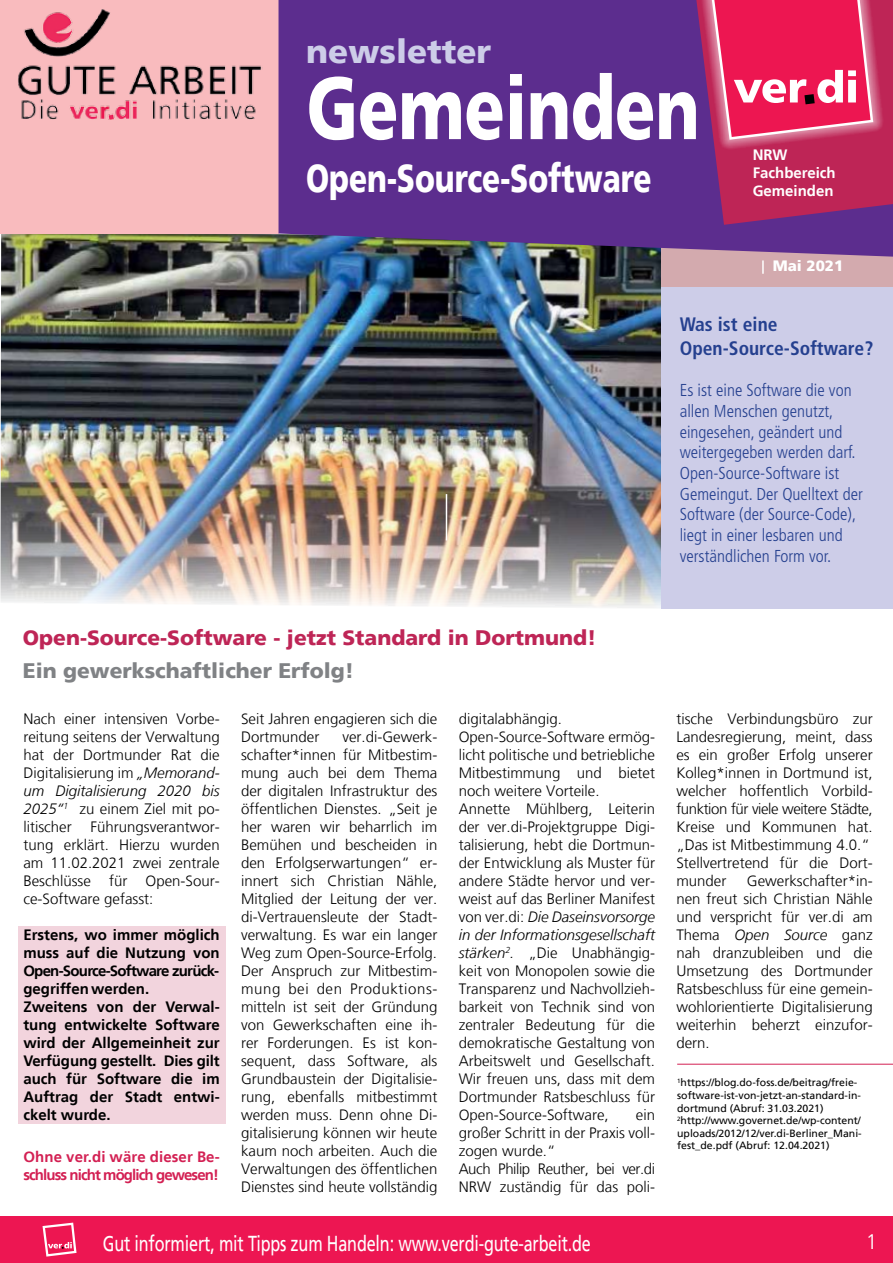
<style>
.page{position:relative;width:893px;height:1263px;background:#fff}
.page>*{position:absolute;margin:0;border:0;box-sizing:border-box;transform-origin:0 0}
.t1{font:900 88.2px "Frutiger";color:#fff;scale:.75 1}
.t2{font:900 39.6px "Frutiger";color:#fff;scale:.75 1}
.t3{font:900 33px "Frutiger";color:#cdcde8}
.t4{font:21.6px "Frutiger";letter-spacing:-.01em;color:#fff;scale:.75 1}
.t5{font:900 21px "Frutiger";color:#be2556}
.t6{font:900 21px "Frutiger";color:#808285}
.t7{font:300 21px "Frutiger";color:#fff}
.t8{font:700 condensed 19.5px/23.4px "Frutiger LT Pro";color:#25408f}
.t9{font:300 condensed 17.25px/20.7px "Frutiger LT Pro";color:#25408f}
.t10{font:300 15px/18px "Frutiger";color:#000;text-align:justify}
.t11{font:700 15px/18px "Frutiger";color:#000}
.t12{font:700 15px/18px "Frutiger";letter-spacing:-.06em;color:#d32053}
.t13{font:700 15px/18px "Frutiger";color:#fff}
.t14{font:900 15px "Frutiger";color:#fff}
.t15{font:10.5px/12.6px "Frutiger";color:#000}
.s1{font-style:italic}
</style>
<div class="page">
<img style="left:0;top:234px;width:664px;height:375px">
<div style="left:0;top:0;width:279px;height:234px;background:#f9bbbe"></div>
<img style="left:18px;top:9px;width:244px;height:110px">
<div style="left:661px;top:218px;width:232px;height:95px;background:#d3aaae"></div>
<div style="left:661px;top:287px;width:232px;height:321px;background:#cdcde8"></div>
<div style="left:279px;top:0;width:614px;height:257px;background:#5c2d8e"></div>
<svg style="left:696px;top:0;width:197px;height:225px"></svg>
<div style="left:0;top:1216px;width:893px;height:47px;background:#ed1652"></div>
<svg style="left:42px;top:1222px;width:35px;height:35px"></svg>
<svg style="left:762px;top:260px;width:2px;height:14px"></svg>
<hr style="left:446px;top:494px;width:1px;height:46px;background:#fff">
<div style="left:18px;top:926px;width:207px;height:198px;background:#f2d4dd"></div>
<hr style="left:677px;top:1064px;width:216px;height:1px;background:#d32053">
<h3 class="t3" style="left:306px;top:32px;width:187px">newsletter</h3>
<h1 class="t1" style="left:307px;top:55px;width:525px">Gemeinden</h1>
<h2 class="t2" style="left:306px;top:154px;width:462px">Open-Source-Software</h2>
<p class="t13" style="left:753px;top:146px;width:85px">NRW<br>Fachbereich<br>Gemeinden</p>
<p class="t14" style="left:773px;top:257px;width:72px">Mai 2021</p>
<h3 class="t8" style="left:680px;top:313px;width:195px">Was ist eine<br>Open-Source-Software?</h3>
<p class="t9" style="left:680px;top:380px;width:185px">Es ist eine Software die von allen Menschen genutzt, eingesehen, geändert und weitergegeben werden darf.<br>Open-Source-Software ist<br>Gemeingut. Der Quelltext der<br>Software (der Source-Code), liegt in einer lesbaren und verständlichen Form vor.</p>
<h3 class="t5" style="left:23px;top:625px;width:575px">Open-Source-Software - jetzt Standard in Dortmund!</h3>
<h3 class="t6" style="left:23px;top:658px;width:333px">Ein gewerkschaftlicher Erfolg!</h3>
<p class="t10" style="left:23px;top:709px;width:198px">Nach einer intensiven Vorbe&shy;reitung seitens der Verwaltung hat der Dortmunder Rat die Digitalisierung im <span class="s1">„Memorand&shy;um Digitalisierung 2020 bis 2025“</span><sup>1</sup> zu einem Ziel mit po&shy;litischer</p>
<p class="t10" style="left:23px;top:817px;width:198px;text-indent:67px">Führungsverantwor&shy;tung erklärt. Hierzu wurden am 11.02.2021 zwei zentrale Beschlüsse für Open-Sour&shy;ce-Software gefasst:</p>
<p class="t11" style="left:23px;top:925px;width:198px">Erstens, wo immer möglich muss auf die Nutzung von<br>Open-Source-Software zurück&shy;gegriffen werden.<br>Zweitens von der Verwal&shy;tung entwickelte Software wird der Allgemeinheit zur<br>Verfügung gestellt. Dies gilt auch für Software die im<br>Auftrag der Stadt entwi&shy;ckelt wurde.</p>
<p class="t12" style="left:23px;top:1147px;width:198px">Ohne ver.di wäre dieser Be&shy;schluss nicht möglich gewesen!</p>
<p class="t10" style="left:241px;top:709px;width:198px">Seit Jahren engagieren sich die<br>Dortmunder</p>
<p class="t10" style="left:241px;top:727px;width:198px;text-indent:101px">ver.di-Gewerk&shy;schafter*innen für Mitbestim&shy;mung auch bei dem Thema der digitalen Infrastruktur des öffentlichen Dienstes. „Seit je her waren wir beharrlich im Bemühen und bescheiden in den Erfolgserwartungen“ er&shy;innert sich Christian Nähle, Mitglied der Leitung der ver. di-Vertrauensleute der Stadt&shy;verwaltung. Es war ein langer Weg zum Open-Source-Erfolg.<br>Der Anspruch zur Mitbestim&shy;mung bei den Produktions&shy;mitteln ist seit der Gründung von Gewerkschaften eine ih&shy;rer Forderungen. Es ist kon&shy;sequent, dass Software, als Grundbaustein der Digitalisie&shy;rung, ebenfalls mitbestimmt werden muss. Denn ohne Di&shy;gitalisierung können wir heute kaum noch arbeiten. Auch die Verwaltungen des öffentlichen Dienstes sind heute vollständig</p>
<p class="t10" style="left:459px;top:709px;width:198px;text-align:left">digitalabhängig.<br>Open-Source-Software ermög&shy;licht politische und betriebliche<br>Mitbestimmung und bietet noch weitere Vorteile.<br>Annette Mühlberg, Leiterin der ver.di-Projektgruppe Digi&shy;talisierung, hebt die Dortmun&shy;der Entwicklung als Muster für andere Städte hervor und ver&shy;weist auf das Berliner Manifest von ver.di: <span class="s1">Die Daseinsvorsorge in der Informationsgesellschaft stärken</span><sup>2</sup><span class="s1">.</span> „Die Unabhängig&shy;keit von Monopolen sowie die<br>Transparenz und Nachvollzieh&shy;barkeit von Technik sind von zentraler Bedeutung für die demokratische Gestaltung von<br>Arbeitswelt und Gesellschaft.<br>Wir freuen uns, dass mit dem<br>Dortmunder Ratsbeschluss für<br>Open-Source-Software,</p>
<p class="t10" style="left:459px;top:1105px;width:198px;text-align:left;text-indent:177px">ein großer Schritt in der Praxis voll&shy;zogen wurde.“<br>Auch Philip Reuther, bei ver.di<br>NRW zuständig für das poli-</p>
<h3 class="t4" style="left:103px;top:1231px;width:652px">Gut informiert, mit Tipps zum Handeln: www.verdi-gute-arbeit.de</h3>
<p class="t10" style="left:676px;top:709px;width:198px;text-align:left">tische Verbindungsbüro zur<br>Landesregierung, meint, dass es ein großer Erfolg unserer<br>Kolleg*innen in Dortmund ist, welcher hoffentlich Vorbild&shy;funktion für viele weitere Städte,<br>Kreise und Kommunen hat. „Das ist Mitbestimmung 4.0.“<br>Stellvertretend für die Dort&shy;munder</p>
<p class="t10" style="left:676px;top:871px;width:198px;text-indent:71px">Gewerkschafter*in&shy;nen freut sich Christian Nähle und verspricht für ver.di am Thema <span class="s1">Open Source</span> ganz nah dranzubleiben und die Umsetzung des Dortmunder Ratsbeschluss für eine gemein&shy;wohlorientierte Digitalisierung weiterhin beherzt einzufor&shy;dern.</p>
<p class="t15" style="left:677px;top:1076px;width:186px"><sup>1</sup>https://blog.do-foss.de/beitrag/freie&shy;software-ist-von-jetzt-an-standard-in&shy;dortmund (Abruf: 31.03.2021)<br><sup>2</sup>http://www.governet.de/wp-content/ uploads/2012/12/ver.di-Berliner_Mani&shy;fest_de.pdf (Abruf: 12.04.2021)</p>
<h3 class="t7" style="left:866px;top:1230px;width:13px">1</h3>
</div>
